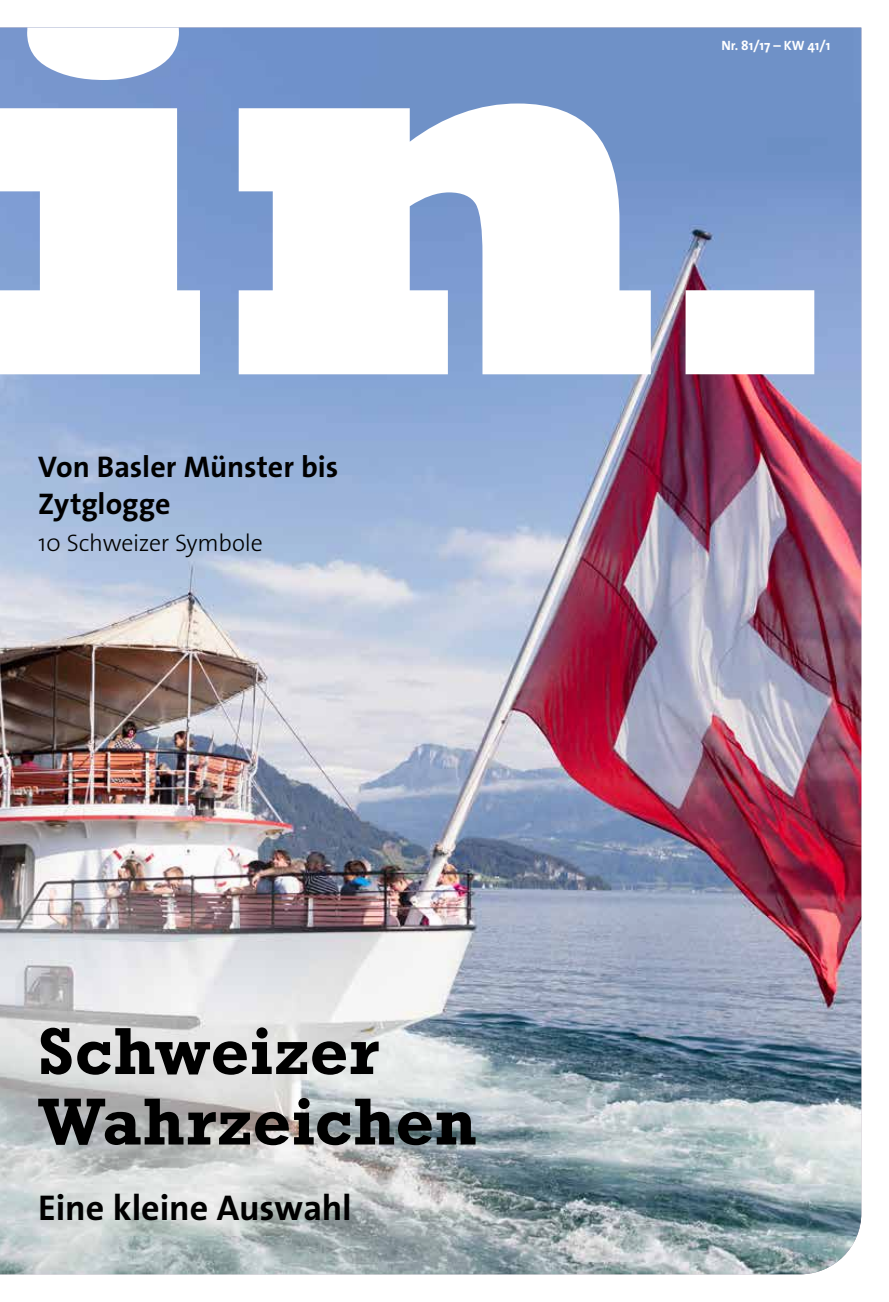
<style>
.page{position:relative;width:889px;height:1302px;background:#fff}
.page>*{position:absolute;margin:0;border:0;box-sizing:border-box;transform-origin:0 0}
.t1{font:700 67.5px/70.5px "Rockwell Std";letter-spacing:.005em;color:#000}
.t2{font:700 36px "The Sans Os F";color:#000}
.t3{font:700 30px/36px "The Sans Os F";color:#000}
.t4{font:300 24px "The Sans Os F";letter-spacing:-.01em;color:#000}
.t5{font:700 13.5px "The Sans Os F";color:#fff}
</style>
<div class="page">
<img style="left:0;top:28px;width:861px;height:1245px">
<svg style="left:0;top:28px;width:814px;height:346px"></svg>
<p class="t3" style="left:38px;top:449px;width:302px">Von Basler Münster bis<br>Zytglogge</p>
<p class="t4" style="left:38px;top:527px;width:226px">10 Schweizer Symbole</p>
<h1 class="t1" style="left:38px;top:1014px;width:440px">Schweizer<br>Wahrzeichen</h1>
<p class="t2" style="left:38px;top:1184px;width:315px">Eine kleine Auswahl</p>
<p class="t5" style="left:721px;top:37px;width:110px">Nr. 81/17 – KW 41/1</p>
</div>
